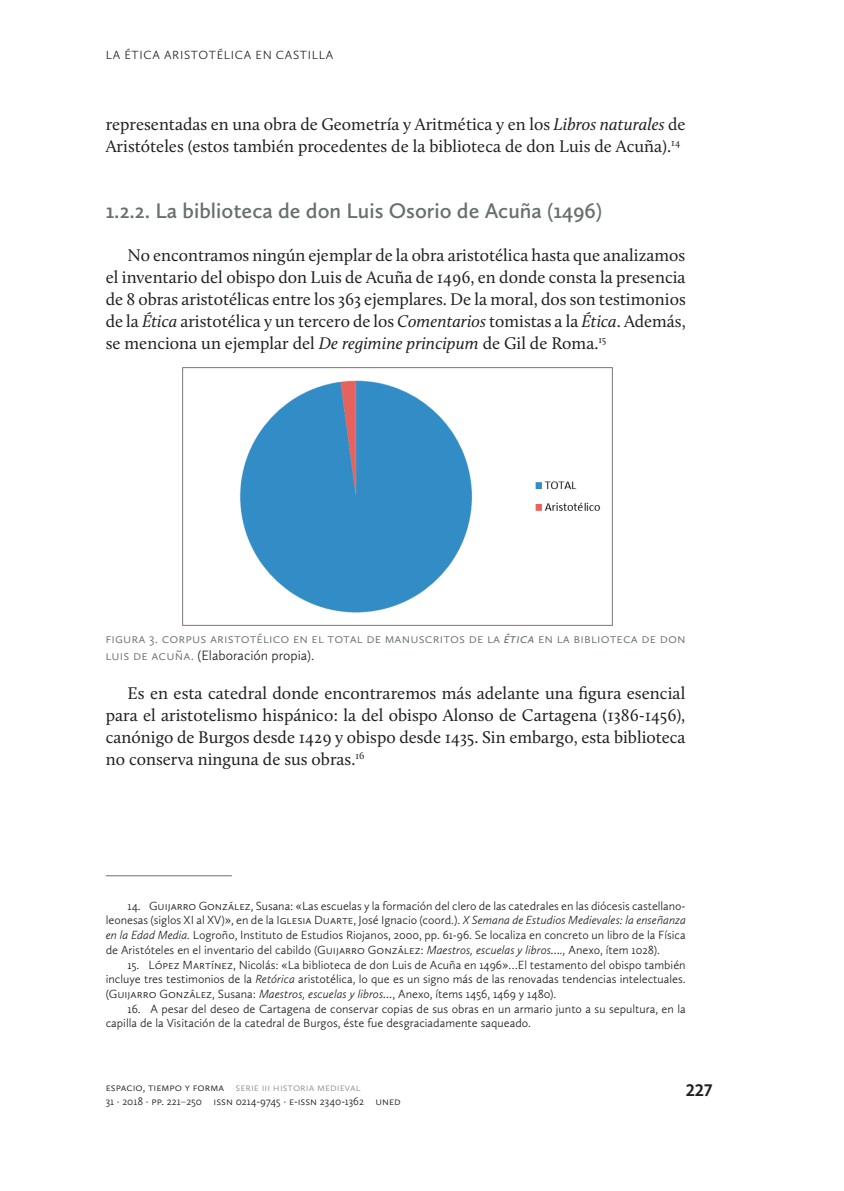
<style>
.page{position:relative;width:844px;height:1191px;background:#fff}
.page>*{position:absolute;margin:0;border:0;box-sizing:border-box;transform-origin:0 0}
.t1{font:600 21.88px "Calluna Sans";color:#67706e}
.t2{font:17.5px/21.9px "Calluna";color:#231f20;text-align:justify}
.t3{font:700 17.5px "Calluna Sans";color:#231f20}
.t4{font:300 14px "Calluna Sans";letter-spacing:.01em;color:#67706e}
.t5{font:300 14px "Calluna Sans";color:#231f20}
.t6{font:300 12.25px/14.7px "Calluna Sans";color:#231f20}
.t7{font:italic 300 12.25px "Calluna Sans";color:#231f20}
.t8{font:300 12.25px "Calluna Sans";letter-spacing:.055em;color:#231f20}
.t9{font:300 11.38px "Calluna Sans";color:#231f20}
.t10{font:300 11.38px "Calluna Sans";color:#929298}
.s1{font-style:italic}
.s2{font-weight:400;font-style:italic}
.s3{color:#67706e}
.s4{font-style:normal}
.s5{color:#929298}
.s6{font-weight:400;color:#67706e}
</style>
<div class="page">
<hr style="left:106px;top:875px;width:126px;height:1px;background:#67706e">
<img style="left:182px;top:367px;width:430px;height:258px">
<p class="t8" style="left:106px;top:47px;width:229px">LA ÉTICA ARISTOTÉLICA EN CASTILLA</p>
<h2 class="t2" style="left:106px;top:113px;width:581px">representadas en una obra de Geometría y Aritmética y en los <span class="s1">Libros naturales</span> de<br>Aristóteles (estos también procedentes de la biblioteca de don Luis de Acuña).<sup>14</sup></h2>
<h1 class="t1" style="left:106px;top:197px;width:497px">1.2.2. La biblioteca de don Luis Osorio de Acuña (1496)</h1>
<p class="t2" style="left:106px;top:244px;width:581px;text-indent:22px">No encontramos ningún ejemplar de la obra aristotélica hasta que analizamos el inventario del obispo don Luis de Acuña de 1496, en donde consta la presencia de 8 obras aristotélicas entre los 363 ejemplares. De la moral, dos son testimonios de la <span class="s1">Ética</span> aristotélica y un tercero de los <span class="s1">Comentarios</span> tomistas a la <span class="s1">Ética</span>. Además, se menciona un ejemplar del <span class="s1">De regimine principum</span> de Gil de Roma.<sup>15</sup></p>
<p class="t4" style="left:105px;top:629px;width:26px">Figura</p>
<p class="t4" style="left:149px;top:629px;width:29px">3. Corpus</p>
<p class="t4" style="left:210px;top:629px;width:8px">aristot</p>
<p class="t4" style="left:256px;top:629px;width:20px">élico</p>
<p class="t4" style="left:293px;top:629px;width:38px">en el tota</p>
<p class="t4" style="left:357px;top:629px;width:36px">l de manuscritos</p>
<p class="t4" style="left:468px;top:629px;width:136px">de la <span class="s2">Ética</span> en la bi blioteca</p>
<p class="t4" style="left:641px;top:629px;width:36px">de don</p>
<p class="t4" style="left:105px;top:647px;width:3px">Luis</p>
<p class="t5" style="left:133px;top:647px;width:183px"><span class="s3">de Acu ña.</span> (Elaboración propia).</p>
<p class="t2" style="left:106px;top:682px;width:581px;text-indent:22px">Es en esta catedral donde encontraremos más adelante una figura esencial para el aristotelismo hispánico: la del obispo Alonso de Cartagena (1386-1456), canónigo de Burgos desde 1429 y obispo desde 1435. Sin embargo, esta biblioteca no conserva ninguna de sus obras.<sup>16</sup></p>
<p class="t6" style="left:106px;top:898px;width:581px;text-indent:93px">González, Susana: «Las escuelas y la formación del clero de las catedrales en las diócesis castellano&shy;leonesas (siglos XI al XV)», en de la Iglesia</p>
<p class="t6" style="left:128px;top:898px;width:51px">14. Guijarro</p>
<p class="t6" style="left:106px;top:912px;width:581px;text-align:justify;text-indent:248px">, José Ignacio (coord.). <span class="s1">X Semana de Estudios Medievales: la enseñanza en la Edad Media.</span> Logroño, Instituto de Estudios Riojanos, 2000, pp. 61-96. Se localiza en concreto un libro de la Física de Aristóteles en el inventario del cabildo (Guijarro</p>
<p class="t6" style="left:314px;top:912px;width:16px">Duarte</p>
<p class="t7" style="left:368px;top:942px;width:293px"><span class="s4">Gon zález:</span> Maestros, escuelas y libros…., <span class="s4">Anexo, ítem 1028).</span></p>
<p class="t6" style="left:106px;top:957px;width:581px;text-align:justify;text-indent:22px">15. López Martínez, Nicolás: «La biblioteca de don Luis de Acuña en 1496»…El testamento del obispo también incluye tres testimonios de la <span class="s1">Retórica</span> aristotélica, lo que es un signo más de las renovadas tendencias intelectuales. (Guijarro</p>
<p class="t6" style="left:159px;top:986px;width:398px">Gon zález, Susana: <span class="s1">Maestros, escuelas y libros…</span>, Anexo, ítems 1456, 1469 y 1480).</p>
<p class="t6" style="left:106px;top:1001px;width:581px;text-indent:22px">16. A pesar del deseo de Cartagena de conservar copias de sus obras en un armario junto a su sepultura, en la capilla de la Visitación de la catedral de Burgos, éste fue desgraciadamente saqueado.</p>
<p class="t9" style="left:106px;top:1080px;width:140px">ESPACIO, TIEMPO Y FORMA <span class="s5">Serie</span></p>
<p class="t10" style="left:262px;top:1080px;width:24px">III historia</p>
<p class="t10" style="left:317px;top:1080px;width:45px">Medieval</p>
<p class="t9" style="left:106px;top:1094px;width:198px">31 · 2018 · pp. 221<span class="s6">–</span>250 ISSN 0214-9745 · e-issn</p>
<p class="t9" style="left:320px;top:1094px;width:81px">2340-1362 UNED</p>
<h2 class="t3" style="left:685px;top:1079px;width:28px">227</h2>
</div>
